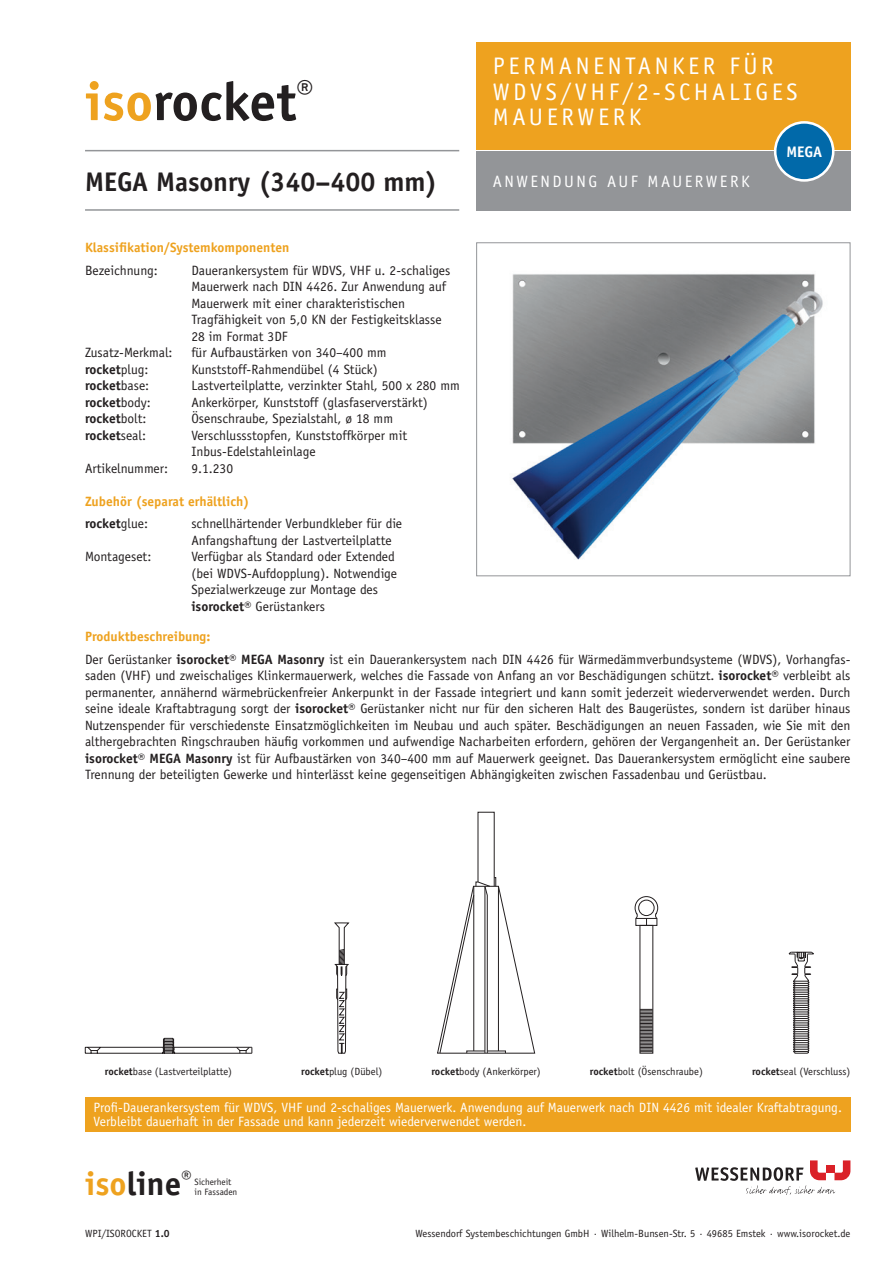
<style>
.page{position:relative;width:893px;height:1263px;background:#fff}
.page>*{position:absolute;margin:0;border:0;box-sizing:border-box;transform-origin:0 0}
.t1{font:700 54px "Officina Sans Std";color:#231f20}
.t2{font:700 27px "Officina Sans Std";color:#231f20}
.t3{font:24px/25.5px "Officina Sans Std";letter-spacing:.15em;color:#fff}
.t4{font:16.5px "Officina Sans Std";letter-spacing:.15em;color:#fff}
.t5{font:700 15.3px "Officina Sans Std";color:#fff}
.t6{font:13.5px/16.5px "Officina Sans Std";color:#231f20}
.t7{font:13.5px/13.5px "Officina Sans Std";color:#fff}
.t8{font:700 13.5px/22.5px "Officina Sans Std";color:#eea21f}
.t9{font:700 13.5px "Officina Sans Std";color:#231f20}
.t10{font:10.5px "Officina Sans Std";color:#231f20}
.t11{font:9.15px/9.8px "Officina Sans Std";color:#231f20}
.s1{color:#eea21f}
.s2{font-weight:400}
.s3{color:#231f20}
.s4{font-weight:400;color:#231f20}
.s5{font-weight:700}
.s6{font-weight:700;color:#eea21f}
.s7{font-weight:700;font-size:33px;color:#eea21f}
.s8{font-weight:700;font-size:33px}
.s9{font-size:19.2px}
</style>
<div class="page">
<svg style="left:695px;top:1160px;width:155px;height:35px"></svg>
<div style="left:826px;top:1165px;width:8px;height:8px;background:#da2128"></div>
<div style="left:476px;top:43px;width:374px;height:107px;background:#eea21f"></div>
<div style="left:476px;top:151px;width:374px;height:60px;background:#939598"></div>
<hr style="left:85px;top:150px;width:374px;height:1px;background:#939598">
<hr style="left:85px;top:209px;width:374px;height:2px;background:#939598">
<img style="left:512px;top:274px;width:311px;height:286px">
<div style="left:476px;top:242px;width:374px;height:334px;border:1px solid #939598"></div>
<div style="left:85px;top:1097px;width:765px;height:34px;background:#eea21f"></div>
<svg style="left:788px;top:951px;width:26px;height:103px"></svg>
<svg style="left:437px;top:812px;width:98px;height:242px"></svg>
<svg style="left:635px;top:896px;width:23px;height:30px"></svg>
<svg style="left:640px;top:1009px;width:13px;height:43px"></svg>
<svg style="left:85px;top:1038px;width:167px;height:16px"></svg>
<svg style="left:335px;top:922px;width:14px;height:132px"></svg>
<div style="left:775px;top:122px;width:58px;height:58px;background:#0169a9;border-radius:50%"></div>
<div style="left:774px;top:121px;width:60px;height:61px;border:3px solid #fff;border-radius:50%"></div>
<h1 class="t1" style="left:85px;top:68px;width:230px"><span class="s1">iso</span>rocket<sup>®</sup></h1>
<h2 class="t2" style="left:85px;top:165px;width:354px">MEGA Masonry (340–400 mm)</h2>
<p class="t8" style="left:85px;top:236px;width:206px">Klassifikation/Systemkomponenten</p>
<p class="t6" style="left:85px;top:262px;width:74px">Bezeichnung:</p>
<p class="t6" style="left:191px;top:262px;width:261px">Dauerankersystem für WDVS, VHF u. 2-schaliges Mauerwerk nach DIN 4426. Zur Anwendung auf Mauerwerk mit einer charakteristischen Tragfähigkeit von 5,0 KN der Festigkeitsklasse 28 im Format 3DF</p>
<p class="t6" style="left:85px;top:344px;width:89px">Zusatz-Merkmal:</p>
<p class="t6" style="left:191px;top:344px;width:197px">für Aufbaustärken von 340–400 mm</p>
<p class="t9" style="left:85px;top:361px;width:65px">rocket<span class="s2">plug:</span></p>
<p class="t6" style="left:191px;top:361px;width:188px">Kunststoff-Rahmendübel (4 Stück)</p>
<p class="t9" style="left:85px;top:377px;width:66px">rocket<span class="s2">base:</span></p>
<p class="t6" style="left:191px;top:377px;width:270px">Lastverteilplatte, verzinkter Stahl, 500 x 280 mm</p>
<p class="t9" style="left:85px;top:394px;width:67px">rocket<span class="s2">body:</span></p>
<p class="t6" style="left:191px;top:394px;width:238px">Ankerkörper, Kunststoff (glasfaserverstärkt)</p>
<p class="t9" style="left:85px;top:410px;width:63px">rocket<span class="s2">bolt:</span></p>
<p class="t6" style="left:191px;top:410px;width:203px">Ösenschraube, Spezialstahl, ø 18 mm</p>
<p class="t9" style="left:85px;top:427px;width:63px">rocket<span class="s2">seal:</span></p>
<p class="t6" style="left:191px;top:427px;width:217px">Verschlussstopfen, Kunststoffkörper mit<br>Inbus-Edelstahleinlage</p>
<p class="t6" style="left:85px;top:460px;width:85px">Artikelnummer:</p>
<p class="t6" style="left:191px;top:460px;width:43px">9.1.230</p>
<p class="t8" style="left:85px;top:490px;width:166px">Zubehör (separat erhältlich) <span class="s3">rocket</span><span class="s4">glue:</span></p>
<p class="t6" style="left:191px;top:515px;width:212px">schnellhärtender Verbundkleber für die<br>Anfangshaftung der Lastverteilplatte</p>
<h3 class="t3" style="left:493px;top:53px;width:306px">PERMANENTANKER FÜR<br>WDVS/VHF/2-SCHALIGES<br>MAUERWERK</h3>
<p class="t4" style="left:493px;top:172px;width:258px">ANWENDUNG AUF MAUERWERK</p>
<p class="t5" style="left:786px;top:142px;width:37px">MEGA</p>
<p class="t6" style="left:85px;top:548px;width:68px">Montageset:</p>
<p class="t6" style="left:191px;top:548px;width:207px">Verfügbar als Standard oder Extended (bei WDVS-Aufdopplung). Notwendige Spezialwerkzeuge zur Montage des <span class="s5">isorocket®</span> Gerüstankers</p>
<p class="t6" style="left:85px;top:625px;width:767px;line-height:22.5px"><span class="s6">Produktbeschreibung:<br></span>Der Gerüstanker <span class="s5">isorocket® MEGA Masonry</span> ist ein Dauerankersystem nach DIN 4426 für Wärmedämmverbundsysteme (WDVS), Vorhangfas-</p>
<p class="t6" style="left:85px;top:667px;width:767px;text-align:justify">saden (VHF) und zweischaliges Klinkermauerwerk, welches die Fassade von Anfang an vor Beschädigungen schützt. <span class="s5">isorocket®</span> verbleibt als permanenter, annähernd wärmebrückenfreier Ankerpunkt in der Fassade integriert und kann somit jederzeit wiederverwendet werden. Durch seine ideale Kraftabtragung sorgt der <span class="s5">isorocket®</span> Gerüstanker nicht nur für den sicheren Halt des Baugerüstes, sondern ist darüber hinaus Nutzenspender für verschiedenste Einsatzmöglichkeiten im Neubau und auch später. Beschädigungen an neuen Fassaden, wie Sie mit den althergebrachten Ringschrauben häufig vorkommen und aufwendige Nacharbeiten erfordern, gehören der Vergangenheit an. Der Gerüstanker <span class="s5">isorocket® MEGA Masonry</span> ist für Aufbaustärken von 340–400 mm auf Mauerwerk geeignet. Das Dauerankersystem ermöglicht eine saubere Trennung der beteiligten Gewerke und hinterlässt keine gegenseitigen Abhängigkeiten zwischen Fassadenbau und Gerüstbau.</p>
<p class="t10" style="left:105px;top:1065px;width:129px"><span class="s5">rocket</span>base (Lastverteilplatte)</p>
<p class="t10" style="left:301px;top:1065px;width:83px"><span class="s5">rocket</span>plug (Dübel)</p>
<p class="t10" style="left:431px;top:1065px;width:111px"><span class="s5">rocket</span>body (Ankerkörper)</p>
<p class="t10" style="left:590px;top:1065px;width:115px"><span class="s5">rocket</span>bolt (Ösenschraube)</p>
<p class="t10" style="left:752px;top:1065px;width:100px"><span class="s5">rocket</span>seal (Verschluss)</p>
<p class="t7" style="left:94px;top:1101px;width:750px">Profi-Dauerankersystem für WDVS, VHF und 2-schaliges Mauerwerk. Anwendung auf Mauerwerk nach DIN 4426 mit idealer Kraftabtragung.<br>Verbleibt dauerhaft in der Fassade und kann jederzeit wiederverwendet werden.</p>
<p class="t11" style="left:195px;top:1177px;width:44px;text-indent:-110px"><span class="s7">iso</span><span class="s8">line</span><span class="s9">®</span> Sicherheit in Fassaden</p>
<p class="t10" style="left:85px;top:1228px;width:86px">WPI/ISOROCKET <span class="s5">1.0</span></p>
<p class="t10" style="left:415px;top:1228px;width:436px">Wessendorf Systembeschichtungen GmbH · Wilhelm-Bunsen-Str. 5 · 49685 Emstek · www.isorocket.de</p>
</div>
